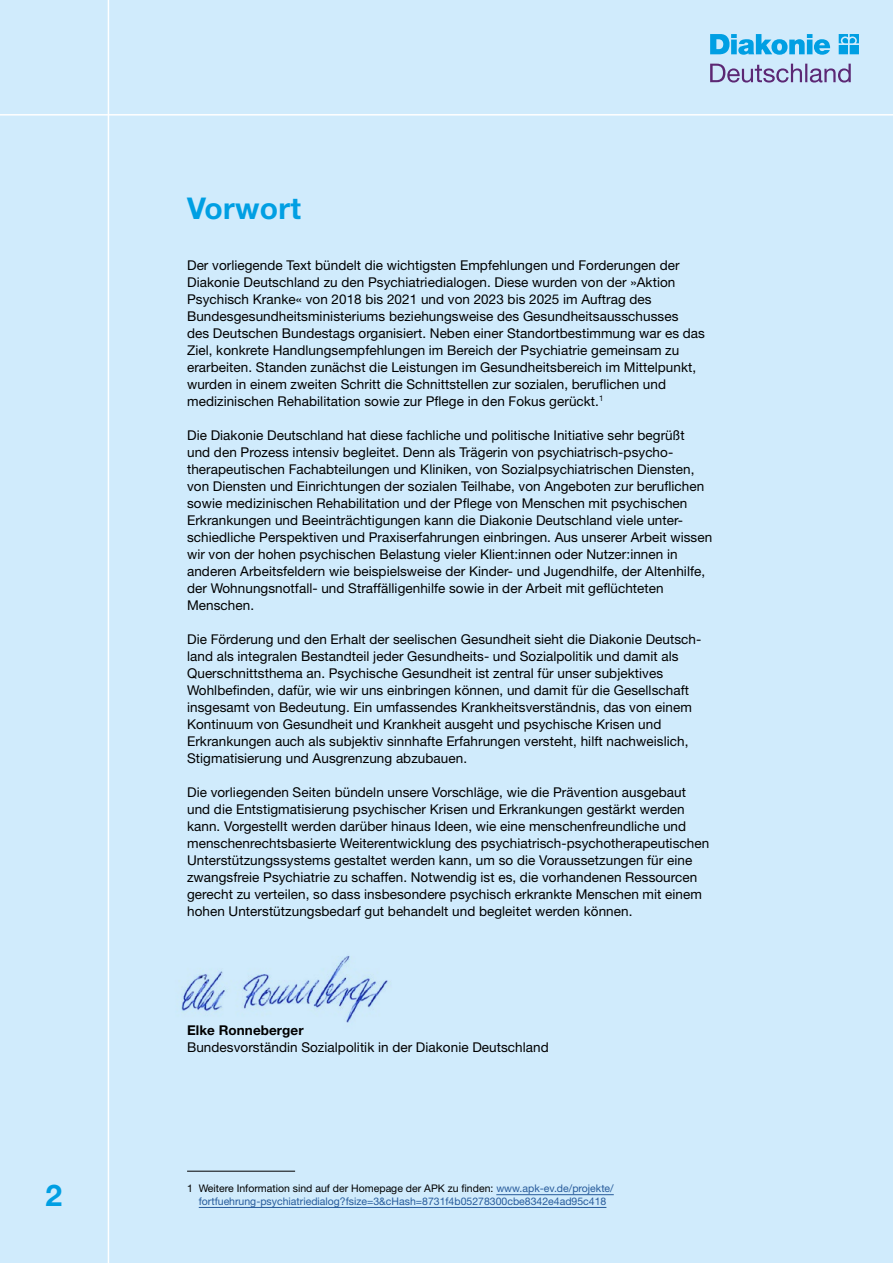
<style>
.page{position:relative;width:893px;height:1263px;background:#d0ebfc}
.page>*{position:absolute;margin:0;border:0;box-sizing:border-box;transform-origin:0 0}
.t1{font:700 30px "Helvetica Neue LT Pro";letter-spacing:.01em;color:#009fe3}
.t2{font:13.5px/17px "Helvetica Neue LT Pro";letter-spacing:.005em;color:#000}
.t3{font:700 13.5px "Helvetica Neue LT Pro";letter-spacing:.005em;color:#000}
.p_-_Fußnote{font:10.5px/12.8px "Helvetica Neue LT Pro";color:#275b9b;text-align:center}
.s1{color:#000}
</style>
<div class="page">
<hr style="left:0;top:114px;width:893px;height:2px;background:#fff">
<hr style="left:108px;top:0;width:1px;height:1263px;background:#fff">
<hr style="left:187px;top:1171px;width:108px;height:1px;background:#000">
<hr style="left:496px;top:1194px;width:118px;height:1px;background:#275b9b">
<hr style="left:199px;top:1207px;width:407px;height:1px;background:#275b9b">
<svg style="left:710px;top:64px;width:141px;height:19px"></svg>
<svg style="left:710px;top:34px;width:149px;height:21px"></svg>
<img style="left:181px;top:956px;width:207px;height:67px">
<h1 class="t1" style="left:45px;top:1176px;width:18px">2</h1>
<h3 class="t1" style="left:187px;top:189px;width:116px">Vorwort</h3>
<p class="t2" style="left:187px;top:256px;width:519px">Der vorliegende Text bündelt die wichtigsten Empfehlungen und Forderungen der Diakonie Deutschland zu den Psychiatriedialogen. Diese wurden von der »Aktion Psychisch Kranke« von 2018 bis 2021 und von 2023 bis 2025 im Auftrag des Bundesgesundheitsministeriums beziehungsweise des Gesundheitsausschusses<br>des Deutschen Bundestags organisiert. Neben einer Standortbestimmung war es das Ziel, konkrete Handlungsempfehlungen im Bereich der Psychiatrie gemeinsam zu erarbeiten. Standen zunächst die Leistungen im Gesundheitsbereich im Mittelpunkt, wurden in einem zweiten Schritt die Schnittstellen zur sozialen, beruflichen und medizinischen Rehabilitation sowie zur Pflege in den Fokus gerückt.<sup>1</sup></p>
<p class="t2" style="left:187px;top:426px;width:527px">Die Diakonie Deutschland hat diese fachliche und politische Initiative sehr begrüßt<br>und den Prozess intensiv begleitet. Denn als Trägerin von psychiatrisch-psycho&shy;therapeutischen Fachabteilungen und Kliniken, von Sozialpsychiatrischen Diensten, von Diensten und Einrichtungen der sozialen Teilhabe, von Angeboten zur beruf-l ichen sowie medizinischen Rehabilitation und der Pflege von Menschen mit psychischen Erkrankungen und Beeinträchtigungen kann die Diakonie Deutschland viele unter&shy;schiedliche Perspektiven und Praxiserfahrungen einbringen. Aus unserer Arbeit wissen wir von der hohen psychischen Belastung vieler Klient:innen oder Nutzer:innen in anderen Arbeitsfeldern wie beispielsweise der Kinder- und Jugendhilfe, der Altenhilfe, der Wohnungsnotfall- und Straffälligenhilfe sowie in der Arbeit mit geflüchteten Menschen.</p>
<p class="t2" style="left:187px;top:630px;width:514px">Die Förderung und den Erhalt der seelischen Gesundheit sieht die Diakonie Deutsch&shy;land als integralen Bestandteil jeder Gesundheits- und Sozialpolitik und damit als Querschnittsthema an. Psychische Gesundheit ist zentral für unser subjektives Wohlbefinden, dafür, wie wir uns einbringen können, und damit für die Gesellschaft insgesamt von Bedeutung. Ein umfassendes Krankheitsverständnis, das von einem Kontinuum von Gesundheit und Krankheit ausgeht und psychische Krisen und Erkrankungen auch als subjektiv sinnhafte Erfahrungen versteht, hilft nachweislich, Stigmatisierung und Ausgrenzung abzubauen.</p>
<p class="t2" style="left:187px;top:783px;width:524px">Die vorliegenden Seiten bündeln unsere Vorschläge, wie die Prävention ausgebaut und die Entstigmatisierung psychischer Krisen und Erkrankungen gestärkt werden kann. Vorgestellt werden darüber hinaus Ideen, wie eine menschenfreundliche und menschenrechtsbasierte Weiterentwicklung des psychiatrisch-psychotherapeutischen Unterstützungssystems gestaltet werden kann, um so die Voraussetzungen für eine zwangsfreie Psychiatrie zu schaffen. Notwendig ist es, die vorhandenen Ressourcen gerecht zu verteilen, so dass insbesondere psychisch erkrankte Menschen mit einem hohen Unterstützungsbedarf gut behandelt und begleitet werden können.</p>
<p class="t3" style="left:187px;top:1022px;width:118px">Elke Ronneberger</p>
<p class="t2" style="left:187px;top:1038px;width:363px">Bundesvorständin Sozialpolitik in der Diakonie Deutschland</p>
<p class="p_-_Fußnote" style="left:187px;top:1182px;width:428px"><span class="s1">1 Weitere Information sind auf der Homepage der APK zu finden:</span> www.apk-ev.de/projekte/ fortfuehrung-psychiatriedialog?fsize=3&amp;cHash=8731f4b05278300cbe8342e4ad95c418</p>
</div>
